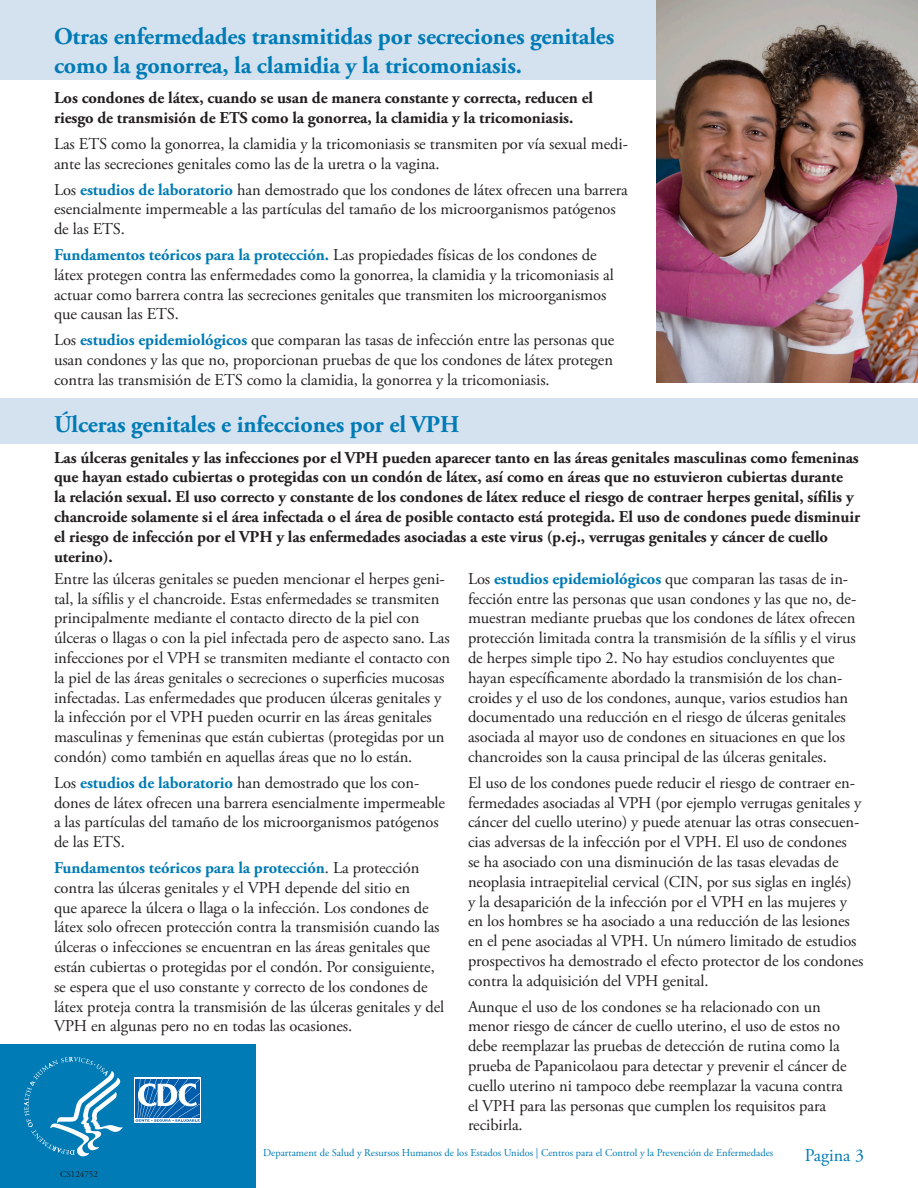
<style>
.page{position:relative;width:918px;height:1188px;background:#fff}
.page>*{position:absolute;margin:0;border:0;box-sizing:border-box;transform-origin:0 0}
.subhead{font:700 24px/28.8px "Adobe Garamond Pro";letter-spacing:-.005em;color:#007bb5}
.t1{font:18px "Adobe Garamond Pro";color:#007bb5}
.body{font:16.5px/19.8px "Adobe Garamond Pro";letter-spacing:-.005em;color:#231f20}
.body-2{font:700 16.5px/19.8px "Adobe Garamond Pro";letter-spacing:-.005em;color:#231f20}
.t2{font:10.5px "Adobe Garamond Pro";color:#007bb5}
.t3{font:9px "Adobe Garamond Pro";color:#231f20}
.s1{font-weight:700;color:#007bb5}
</style>
<div class="page">
<div style="left:0;top:1044px;width:255px;height:144px;background:#007bb5"></div>
<svg style="left:24px;top:1057px;width:99px;height:100px"></svg>
<svg style="left:134px;top:1078px;width:67px;height:45px"></svg>
<svg style="left:136px;top:1079px;width:65px;height:43px;background:#5a95c8"></svg>
<div style="left:0;top:0;width:918px;height:80px;background:#d4e2f0"></div>
<div style="left:0;top:398px;width:918px;height:45px;background:#d4e2f0"></div>
<img style="left:657px;top:0;width:261px;height:383px">
<p class="subhead" style="left:54px;top:23px;width:562px">Otras enfermedades transmitidas por secreciones genitales como la gonorrea, la clamidia y la tricomoniasis.</p>
<p class="body-2" style="left:54px;top:89px;width:541px">Los condones de látex, cuando se usan de manera constante y correcta, reducen el riesgo de transmisión de ETS como la gonorrea, la clamidia y la tricomoniasis.</p>
<p class="body" style="left:54px;top:135px;width:576px">Las ETS como la gonorrea, la clamidia y la tricomoniasis se transmiten por vía sexual medi&shy;ante las secreciones genitales como las de la uretra o la vagina.</p>
<p class="body" style="left:54px;top:180px;width:575px">Los <span class="s1">estudios de laboratorio</span> han demostrado que los condones de látex ofrecen una barrera esencialmente impermeable a las partículas del tamaño de los microorganismos patógenos de las ETS.</p>
<p class="body" style="left:54px;top:246px;width:561px"><span class="s1">Fundamentos teóricos para la protección.</span> Las propiedades físicas de los condones de látex protegen contra las enfermedades como la gonorrea, la clamidia y la tricomoniasis al actuar como barrera contra las secreciones genitales que transmiten los microorganismos que causan las ETS.</p>
<p class="body" style="left:54px;top:331px;width:562px;text-align:justify">Los <span class="s1">estudios epidemiológicos</span> que comparan las tasas de infección entre las personas que usan condones y las que no, proporcionan pruebas de que los condones de látex protegen contra las transmisión de ETS como la clamidia, la gonorrea y la tricomoniasis.</p>
<p class="subhead" style="left:54px;top:411px;width:407px">Úlceras genitales e infecciones por el VPH</p>
<p class="body-2" style="left:54px;top:448px;width:808px">Las úlceras genitales y las infecciones por el VPH pueden aparecer tanto en las áreas genitales masculinas como femeninas que hayan estado cubiertas o protegidas con un condón de látex, así como en áreas que no estuvieron cubiertas durante<br>la relación sexual. El uso correcto y constante de los condones de látex reduce el riesgo de contraer herpes genital, sífilis y chancroide solamente si el área infectada o el área de posible contacto está protegida. El uso de condones puede disminuir el riesgo de infección por el VPH y las enfermedades asociadas a este virus (p.ej., verrugas genitales y cáncer de cuello uterino).</p>
<p class="body" style="left:468px;top:569px;width:390px">Los <span class="s1">estudios epidemiológicos</span> que comparan las tasas de in&shy;fección entre las personas que usan condones y las que no, de&shy;muestran mediante pruebas que los condones de látex ofrecen protección limitada contra la transmisión de la sífilis y el virus de herpes simple tipo 2. No hay estudios concluyentes que hayan específicamente abordado la transmisión de los chan&shy;croides y el uso de los condones, aunque, varios estudios han documentado una reducción en el riesgo de úlceras genitales asociada al mayor uso de condones en situaciones en que los chancroides son la causa principal de las úlceras genitales.</p>
<p class="body" style="left:468px;top:773px;width:397px">El uso de los condones puede reducir el riesgo de contraer en&shy;fermedades asociadas al VPH (por ejemplo verrugas genitales y cáncer del cuello uterino) y puede atenuar las otras consecuen&shy;cias adversas de la infección por el VPH. El uso de condones<br>se ha asociado con una disminución de las tasas elevadas de neoplasia intraepitelial cervical (CIN, por sus siglas en inglés)<br>y la desaparición de la infección por el VPH en las mujeres y en los hombres se ha asociado a una reducción de las lesiones en el pene asociadas al VPH. Un número limitado de estudios prospectivos ha demostrado el efecto protector de los condones contra la adquisición del VPH genital.</p>
<p class="body" style="left:468px;top:997px;width:380px">Aunque el uso de los condones se ha relacionado con un menor riesgo de cáncer de cuello uterino, el uso de estos no debe reemplazar las pruebas de detección de rutina como la prueba de Papanicolaou para detectar y prevenir el cáncer de cuello uterino ni tampoco debe reemplazar la vacuna contra el VPH para las personas que cumplen los requisitos para recibirla.</p>
<p class="body" style="left:54px;top:569px;width:398px">Entre las úlceras genitales se pueden mencionar el herpes geni&shy;tal, la sífilis y el chancroide. Estas enfermedades se transmiten principalmente mediante el contacto directo de la piel con úlceras o llagas o con la piel infectada pero de aspecto sano. Las infecciones por el VPH se transmiten mediante el contacto con la piel de las áreas genitales o secreciones o superficies mucosas infectadas. Las enfermedades que producen úlceras genitales y la infección por el VPH pueden ocurrir en las áreas genitales masculinas y femeninas que están cubiertas (protegidas por un condón) como también en aquellas áreas que no lo están.</p>
<p class="body" style="left:54px;top:773px;width:393px">Los <span class="s1">estudios de laboratorio</span> han demostrado que los con&shy;dones de látex ofrecen una barrera esencialmente impermeable a las partículas del tamaño de los microorganismos patógenos de las ETS.</p>
<p class="body" style="left:54px;top:859px;width:392px"><span class="s1">Fundamentos teóricos para la protección</span>. La protección contra las úlceras genitales y el VPH depende del sitio en<br>que aparece la úlcera o llaga o la infección. Los condones de látex solo ofrecen protección contra la transmisión cuando las úlceras o infecciones se encuentran en las áreas genitales que están cubiertas o protegidas por el condón. Por consiguiente, se espera que el uso constante y correcto de los condones de látex proteja contra la transmisión de las úlceras genitales y del VPH en algunas pero no en todas las ocasiones.</p>
<p class="t3" style="left:60px;top:1169px;width:39px">CS124752</p>
<p class="t2" style="left:263px;top:1146px;width:512px">Departament de Salud y Resursos Humanos de los Estados Unidos | Centros para el Control y la Prevención de Enfermedades</p>
<p class="t1" style="left:805px;top:1145px;width:61px">Pagina 3</p>
</div>
